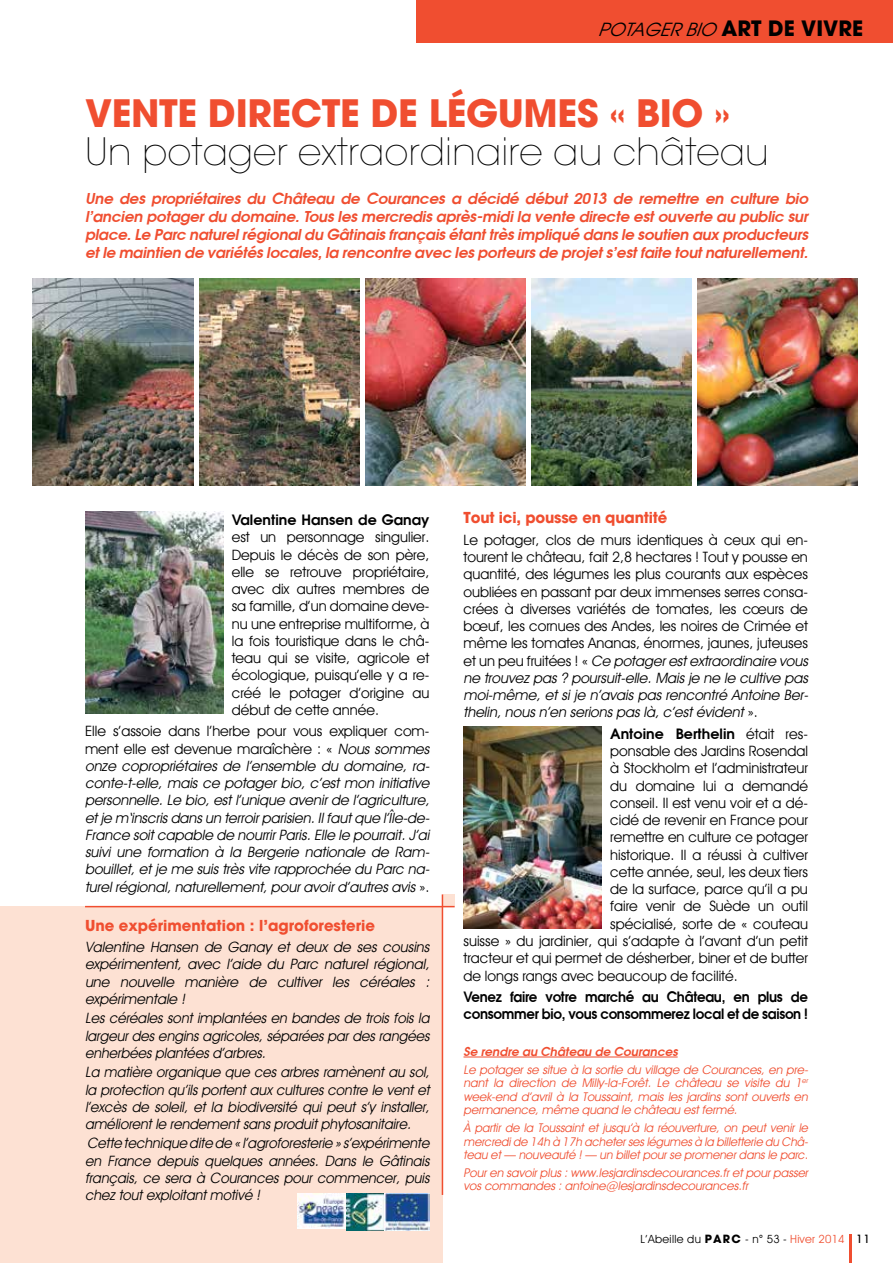
<style>
.page{position:relative;width:893px;height:1263px;background:#fff}
.page>*{position:absolute;margin:0;border:0;box-sizing:border-box;transform-origin:0 0}
.t1{font:200 37.5px "Avant Garde";color:#000}
.t2{font:700 37.5px "Avant Garde";letter-spacing:-.01em;color:#f04e30}
.t3{font:700 21px "Avant Garde";color:#000}
.t4{font:italic 18px "Avant Garde";letter-spacing:-.04em;color:#000}
.t5{font:italic 600 15px/18px "Avant Garde";color:#f04e30;text-align:justify}
.t6{font:700 15px "Avant Garde";color:#f04e30}
.t7{font:14.25px/17.2px "Avant Guard Regular SWFTE";color:#000;text-align:justify}
.t8{font:italic 14.25px/17.2px "Avant Guard Regular SWFTE";color:#000;text-align:justify}
.t9{font:600 14.25px/17.2px "Avant Garde";letter-spacing:-.02em;color:#000;scale:.94 1}
.t10{font:600 14.25px "Avant Garde";color:#000}
.t11{font:italic 12px/13.5px "Avant Guard Regular SWFTE";color:#f04e30;text-align:justify}
.t12{font:italic 600 12px "Avant Garde";color:#f04e30}
.t13{font:11.25px "Avant Guard Regular SWFTE";letter-spacing:.02em;color:#000}
.s1{font-weight:700;font-style:normal;font-size:21px}
.s2{font-style:normal}
.s3{font-style:italic}
.s4{font-family:"Avant Guard Regular SWFTE";font-weight:400}
.s5{font-family:"Avant Garde";font-weight:700}
.s6{color:#f04e30}
.s7{font-family:"Avant Garde";font-weight:500}
</style>
<div class="page">
<div style="left:0;top:907px;width:442px;height:356px;background:#fde1d3"></div>
<div style="left:417px;top:0;width:476px;height:43px;background:#f04e30"></div>
<hr style="left:463px;top:1057px;width:215px;height:1px;background:#f04e30">
<img style="left:33px;top:279px;width:160px;height:207px">
<img style="left:199px;top:279px;width:160px;height:207px">
<img style="left:365px;top:279px;width:160px;height:207px">
<img style="left:532px;top:279px;width:160px;height:207px">
<img style="left:698px;top:279px;width:160px;height:207px">
<img style="left:85px;top:511px;width:138px;height:202px">
<img style="left:463px;top:726px;width:139px;height:202px">
<hr style="left:849px;top:1235px;width:3px;height:28px;background:#f04e30">
<div style="left:443px;top:894px;width:12px;height:12px;background:#fde1d3"></div>
<hr style="left:85px;top:906px;width:370px;height:1px;background:#f04e30">
<hr style="left:442px;top:894px;width:1px;height:301px;background:#f04e30">
<img style="left:297px;top:1193px;width:50px;height:35px">
<img style="left:347px;top:1193px;width:83px;height:37px">
<p class="t4" style="left:598px;top:19px;width:138px">POTAGER BIO <span class="s1">art</span></p>
<h2 class="t3" style="left:768px;top:15px;width:83px">de vivre</h2>
<h1 class="t2" style="left:85px;top:89px;width:146px">vente directe</h1>
<h1 class="t2" style="left:371px;top:89px;width:361px">de légumes « bio »</h1>
<h1 class="t1" style="left:85px;top:129px;width:685px">Un potager extraordinaire au château</h1>
<p class="t5" style="left:85px;top:189px;width:728px">Une des propriétaires du Château de Courances a décidé début 2013 de remettre en culture bio l’ancien potagerdu domaine.Touslesmercredisaprès-midila vente directe estouverte au public sur place.Le Parc naturelrégionaldu Gâtinaisfrançaisétanttrèsimpliqué dansle soutien aux producteurs etle maintien de variétéslocales,la rencontre avec lesporteursde projets’estfaite toutnaturellement.</p>
<p class="t10" style="left:232px;top:510px;width:199px">Valentine Hansen de Ganay</p>
<p class="t7" style="left:232px;top:528px;width:199px">est un personnage singulier.<br>Depuis le décès de son père, elle se retrouve propriétaire, avec dix autres membres de sa famille, d’un domaine deve&shy;nu une entreprise multiforme, à la fois touristique dans le châ&shy;teau qui se visite, agricole et écologique, puisqu’elle y a re&shy;créé le potager d’origine au début de cette année.</p>
<p class="t8" style="left:85px;top:723px;width:349px;text-align:left"><span class="s2">Elle s’assoie dans l’herbe pour vous expliquer com&shy;ment elle est devenue maraîchère : «</span> Nous sommes onze copropriétaires de l’ensemble du domaine, ra&shy;conte-t-elle, mais ce potager bio, c’est mon initiative personnelle. Le bio, est l’unique avenir de l’agriculture, etje m‘inscrisdansun terroirparisien.Ilfautque l’Île-de-France soitcapable de nourrirParis.Elle le pourrait.J’ai suivi une formation à la Bergerie nationale de Ram&shy;bouillet, et je me suis très vite rapprochée du Parc na&shy;turelrégional,naturellement,pouravoird’autresavis<span class="s2">» .</span></p>
<p class="t6" style="left:85px;top:915px;width:291px">Une expérimentation : l’agroforesterie</p>
<p class="t8" style="left:85px;top:938px;width:349px">Valentine Hansen de Ganay et deux de ses cousins expérimentent, avec l’aide du Parc naturel régional, une nouvelle manière de cultiver les céréales : expérimentale !</p>
<p class="t8" style="left:85px;top:1009px;width:349px">Les céréales sont implantées en bandes de trois fois la largeur des engins agricoles, séparées par des rangées enherbéesplantéesd’arbres.</p>
<p class="t8" style="left:85px;top:1063px;width:349px">La matière organique que ces arbres ramènent au sol, la protection qu’ils portent aux cultures contre le vent et l’excès de soleil, et la biodiversité qui peut s’y installer, améliorentle rendementsansproduitphytosanitaire.</p>
<p class="t8" style="left:85px;top:1134px;width:349px">Cette technique dite de « l’agroforesterie » s’expérimente en France depuis quelques années. Dans le Gâtinais français, ce sera à Courances pour commencer, puis cheztoutexploitantmotivé !</p>
<p class="t6" style="left:463px;top:508px;width:205px">Tout ici, pousse en quantité</p>
<p class="t7" style="left:463px;top:531px;width:349px;text-align:left">Le potager, clos de murs identiques à ceux qui en&shy;tourent le château, fait 2,8 hectares ! Tout y pousse en quantité, des légumes les plus courants aux espèces oubliées en passant par deux immenses serres consa&shy;crées à diverses variétés de tomates, les cœurs de bœuf, les cornues des Andes, les noires de Crimée et même les tomates Ananas, énormes, jaunes, juteuses e t u n p e u f r u i t é e s ! « <span class="s3">Ce potagerestextraordinaire vous ne trouvez pas ? poursuit-elle. Mais je ne le cultive pas moi-même, et si je n’avais pas rencontré Antoine Ber&shy;thelin,nousn’en serionspaslà,c’estévident</span>» .</p>
<p class="t10" style="left:610px;top:724px;width:199px">Antoine Berthelin <span class="s4">était res-</span></p>
<p class="t7" style="left:610px;top:742px;width:199px">ponsable des Jardins Rosendal</p>
<p class="t7" style="left:610px;top:760px;width:199px">à Stockholm et l’administrateur</p>
<p class="t7" style="left:610px;top:777px;width:199px">du domaine lui a demandé</p>
<p class="t7" style="left:610px;top:794px;width:199px">conseil. Il est venu voir et a dé-</p>
<p class="t7" style="left:610px;top:811px;width:199px">cidé de revenir en France pour</p>
<p class="t7" style="left:610px;top:829px;width:199px">remettre en culture ce potager</p>
<p class="t7" style="left:610px;top:846px;width:199px">historique. Il a réussi à cultiver</p>
<p class="t7" style="left:610px;top:863px;width:199px">cette année, seul, les deux tiers</p>
<p class="t7" style="left:610px;top:880px;width:199px">de la surface, parce qu’il a pu</p>
<p class="t7" style="left:610px;top:898px;width:199px">faire venir de Suède un outil</p>
<p class="t7" style="left:610px;top:915px;width:199px">spécialisé, sorte de « couteau</p>
<p class="t7" style="left:463px;top:932px;width:346px">suisse » du jardinier, qui s’adapte à l’avant d’un petit</p>
<p class="t7" style="left:463px;top:949px;width:346px">tracteur et qui permet de désherber, biner et de butter</p>
<p class="t7" style="left:463px;top:967px;width:276px">de longs rangs avec beaucoup de facilité.</p>
<p class="t9" style="left:463px;top:988px;width:368px">Venez faire votre marché au Château, en plus de consommer bio, vous consommerez local et de saison !</p>
<p class="t12" style="left:463px;top:1044px;width:218px">Se rendre au Château de Courances</p>
<p class="t11" style="left:463px;top:1063px;width:348px">Le potager se situe à la sortie du village de Courances, en pre&shy;nant la direction de Milly-la-Forêt. Le château se visite du 1<sup>er </sup>week-end d’avril à la Toussaint, mais les jardins sont ouverts en permanence,même quand le château estfermé.</p>
<p class="t11" style="left:463px;top:1121px;width:348px">à partir de la Toussaint et jusqu’à la réouverture, on peut venir le mercredide 14h à 17h acheterseslégumesà la billetterie du Châ&shy;teau et— nouveauté !— un billetpourse promenerdansle parc.</p>
<p class="t11" style="left:463px;top:1166px;width:348px">Pouren savoirplus:www.lesjardinsdecourances.fretpourpasser voscommandes:antoine@lesjardinsdecourances.fr</p>
<p class="t13" style="left:640px;top:1232px;width:231px">L’Abeille du <span class="s5">PARC</span> - n° 53 - <span class="s6">Hiver 2014</span> <span class="s7">11</span></p>
</div>
